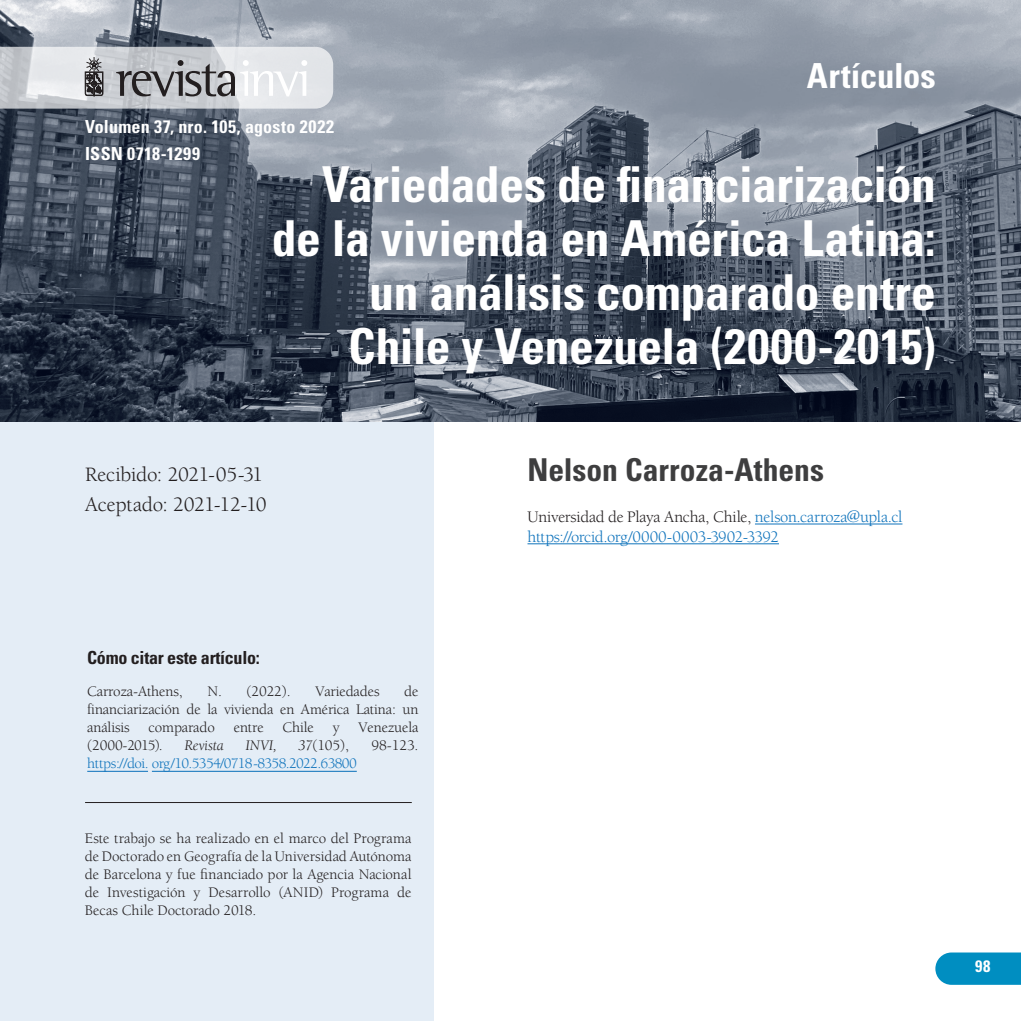
<style>
.page{position:relative;width:1021px;height:1021px;background:#fff}
.page>*{position:absolute;margin:0;border:0;box-sizing:border-box;transform-origin:0 0}
.titulppal{font:700 condensed 49.5px/54px "Univers LT Std";letter-spacing:-.01em;color:#fff;text-align:right}
.t1{font:700 condensed 34.5px "Univers LT Std";letter-spacing:-.005em;color:#fff}
.autorppal{font:700 condensed 31.5px "Univers LT Std";color:#3e3e3f}
.RECIBIDO{font:21px "Berkeley Std";letter-spacing:-.015em;color:#231f20}
.t2{font:700 condensed 18px/27.5px "Univers LT Std";letter-spacing:.015em;color:#fff}
.COMO_CITAR{font:700 condensed 18px "Univers LT Std";letter-spacing:-.015em;color:#231f20}
.txt_esp{font:16.5px "Berkeley Std";letter-spacing:-.015em;color:#231f20}
.txt_esp-2{font:16.5px "Berkeley Std";letter-spacing:-.02em;color:#1074bc}
.t3{font:700 condensed 16.5px "Univers LT Std";color:#fff}
.COMO_CITAR-2{font:15px/18px "Berkeley Std";letter-spacing:-.01em;color:#231f20;text-align:justify}
.COMO_CITAR-3{font:15px "Berkeley Std";letter-spacing:-.045em;color:#1074bc}
.COMO_CITAR-4{font:15px "Berkeley Std";letter-spacing:-.035em;color:#231f20}
.COMO_CITAR-5{font:italic 15px "Berkeley Std";letter-spacing:-.01em;color:#231f20}
.s1{color:#1074bc}
.s2{font-style:italic}
</style>
<div class="page">
<div style="left:0;top:417px;width:434px;height:603px;background:#e4edf6"></div>
<svg style="left:935px;top:952px;width:85px;height:32px;background:#0e94c4"></svg>
<img style="left:0;top:0;width:1020px;height:421px">
<hr style="left:755px;top:523px;width:147px;height:1px;background:#1074bc">
<hr style="left:527px;top:543px;width:252px;height:1px;background:#1074bc">
<svg style="left:0;top:47px;width:333px;height:62px;background:#c7cacd"></svg>
<hr style="left:85px;top:802px;width:327px;height:1px;background:#231f20">
<hr style="left:87px;top:771px;width:61px;height:1px;background:#1074bc">
<hr style="left:152px;top:771px;width:205px;height:1px;background:#1074bc">
<p class="t2" style="left:85px;top:112px;width:251px">Volumen 37, nro. 105, agosto 2022<br>ISSN 0718-1299</p>
<h2 class="t1" style="left:806px;top:55px;width:131px">Artículos</h2>
<h2 class="t1" style="left:817px;top:55px;width:120px">Editor al</h2>
<h2 class="t1" style="left:830px;top:57px;width:108px">Dossier</h2>
<p class="titulppal" style="left:272px;top:157px;width:665px">Variedades de financiarización de la vivienda en América Latina: un análisis comparado entre<br>Chile y Venezuela (2000-2015)</p>
<p class="RECIBIDO" style="left:85px;top:463px;width:180px">Recibido: 2021-05-31</p>
<p class="RECIBIDO" style="left:85px;top:493px;width:183px">Aceptado: 2021-12-10</p>
<p class="autorppal" style="left:527px;top:451px;width:298px">Nelson Carroza-Athens</p>
<p class="txt_esp" style="left:527px;top:508px;width:376px">Universidad de Playa Ancha, Chile, <span class="s1">nelson.carroza@upla.cl</span></p>
<p class="txt_esp-2" style="left:527px;top:528px;width:253px">https://orcid.org/0000-0003-3902-3392</p>
<p class="COMO_CITAR" style="left:87px;top:646px;width:174px">Cómo citar este artículo:</p>
<p class="COMO_CITAR-2" style="left:87px;top:682px;width:97px">Carroza-Athens,</p>
<p class="COMO_CITAR-2" style="left:207px;top:682px;width:85px">N. (2022).</p>
<p class="COMO_CITAR-2" style="left:315px;top:682px;width:66px">Variedades</p>
<p class="COMO_CITAR-2" style="left:87px;top:682px;width:333px;text-indent:317px">de financiarización de la vivienda en América Latina: un análisis</p>
<p class="COMO_CITAR-2" style="left:149px;top:718px;width:68px">comparado</p>
<p class="COMO_CITAR-2" style="left:234px;top:718px;width:31px">entre</p>
<p class="COMO_CITAR-2" style="left:282px;top:718px;width:33px">Chile</p>
<p class="COMO_CITAR-2" style="left:333px;top:718px;width:8px">y</p>
<p class="COMO_CITAR-2" style="left:358px;top:718px;width:61px">Venezuela</p>
<p class="COMO_CITAR-4" style="left:87px;top:737px;width:77px">(2000-2015).</p>
<p class="COMO_CITAR-5" style="left:184px;top:737px;width:41px">Revista</p>
<p class="COMO_CITAR-5" style="left:245px;top:737px;width:33px">INVI,</p>
<p class="COMO_CITAR-2" style="left:298px;top:736px;width:52px"><span class="s2">37</span>(105),</p>
<p class="COMO_CITAR-2" style="left:371px;top:736px;width:48px">98-123.</p>
<p class="COMO_CITAR-3" style="left:87px;top:755px;width:271px">https://doi. org/10.5354/0718-8358.2022.63800</p>
<p class="COMO_CITAR-2" style="left:85px;top:829px;width:328px">Este trabajo se ha realizado en el marco del Programa de Doctorado en Geografía de la Universidad Autónoma de Barcelona y fue financiado por la Agencia Nacional de Investigación y Desarrollo (ANID) Programa de Becas Chile Doctorado 2018.</p>
<p class="t3" style="left:975px;top:956px;width:17px">98</p>
</div>
